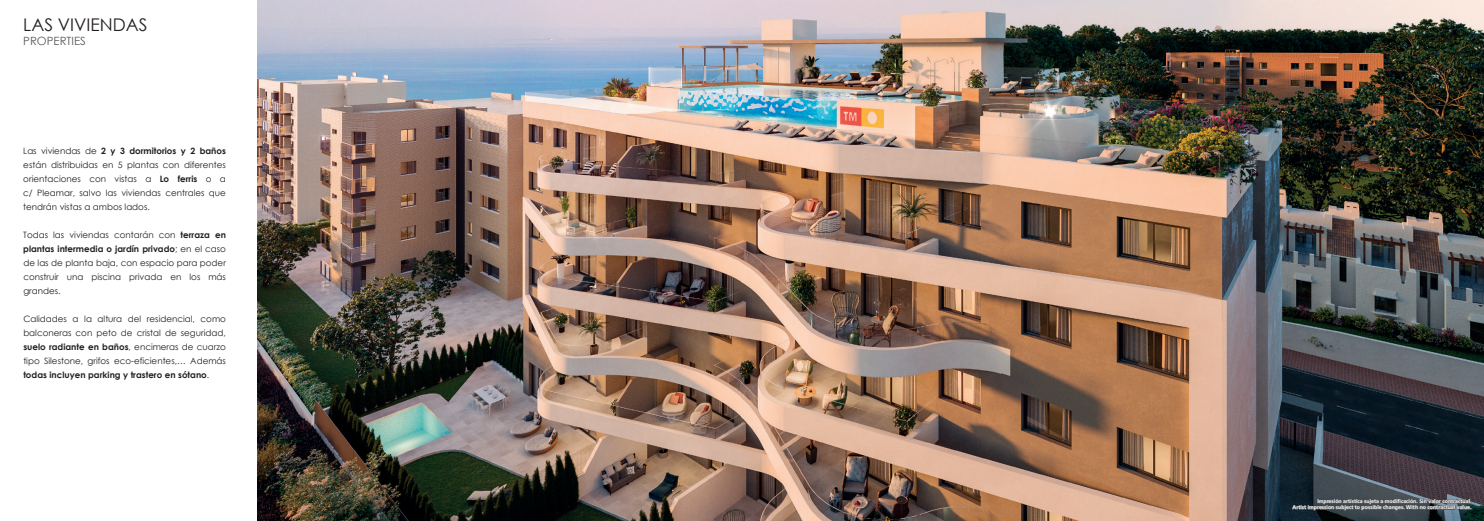
<style>
.page{position:relative;width:1484px;height:521px;background:#fff}
.page>*{position:absolute;margin:0;border:0;box-sizing:border-box;transform-origin:0 0}
.t1{font:17.5px "Century Gothic";color:#231f20}
.t2{font:11.38px "Century Gothic";color:#57585a}
.t3{font:8.75px/14px "Century Gothic";color:#231f20;text-align:justify}
.t4{font:700 5.25px/6.3px "Frutiger LT Std";color:#fff;text-align:right}
.s1{font-weight:700}
</style>
<div class="page">
<img style="left:257px;top:0;width:1226px;height:521px">
<svg style="left:1291px;top:498px;width:180px;height:19px;background:#3e484e"></svg>
<h1 class="t1" style="left:23px;top:12px;width:126px">LAS VIVIENDAS</h1>
<h2 class="t2" style="left:23px;top:32px;width:64px">PROPERTIES</h2>
<p class="t3" style="left:23px;top:143px;width:204px">Las viviendas de <span class="s1">2 y 3 dormitorios y 2 baños </span>están distribuidas en 5 plantas con diferentes orientaciones con vistas a <span class="s1">Lo ferris</span> o a c/ Pleamar, salvo las viviendas centrales que tendrán vistas a ambos lados.</p>
<p class="t3" style="left:23px;top:227px;width:204px">Todas las viviendas contarán con <span class="s1">terraza en plantas intermedia o jardín privado</span>; en el caso de las de planta baja, con espacio para poder construir una piscina privada en los más grandes.</p>
<p class="t3" style="left:23px;top:311px;width:204px">Calidades a la altura del residencial, como balconeras con peto de cristal de seguridad, <span class="s1">suelo radiante en baños</span>, encimeras de cuarzo tipo Silestone, grifos eco-eficientes,… Además <span class="s1">todas incluyen parking y trastero en sótano</span>.</p>
<p class="t4" style="left:1292px;top:498px;width:181px">Impresión artística sujeta a modificación. Sin valor contractual.<br>Artist impression subject to possible changes. With no contractual value.</p>
</div>
